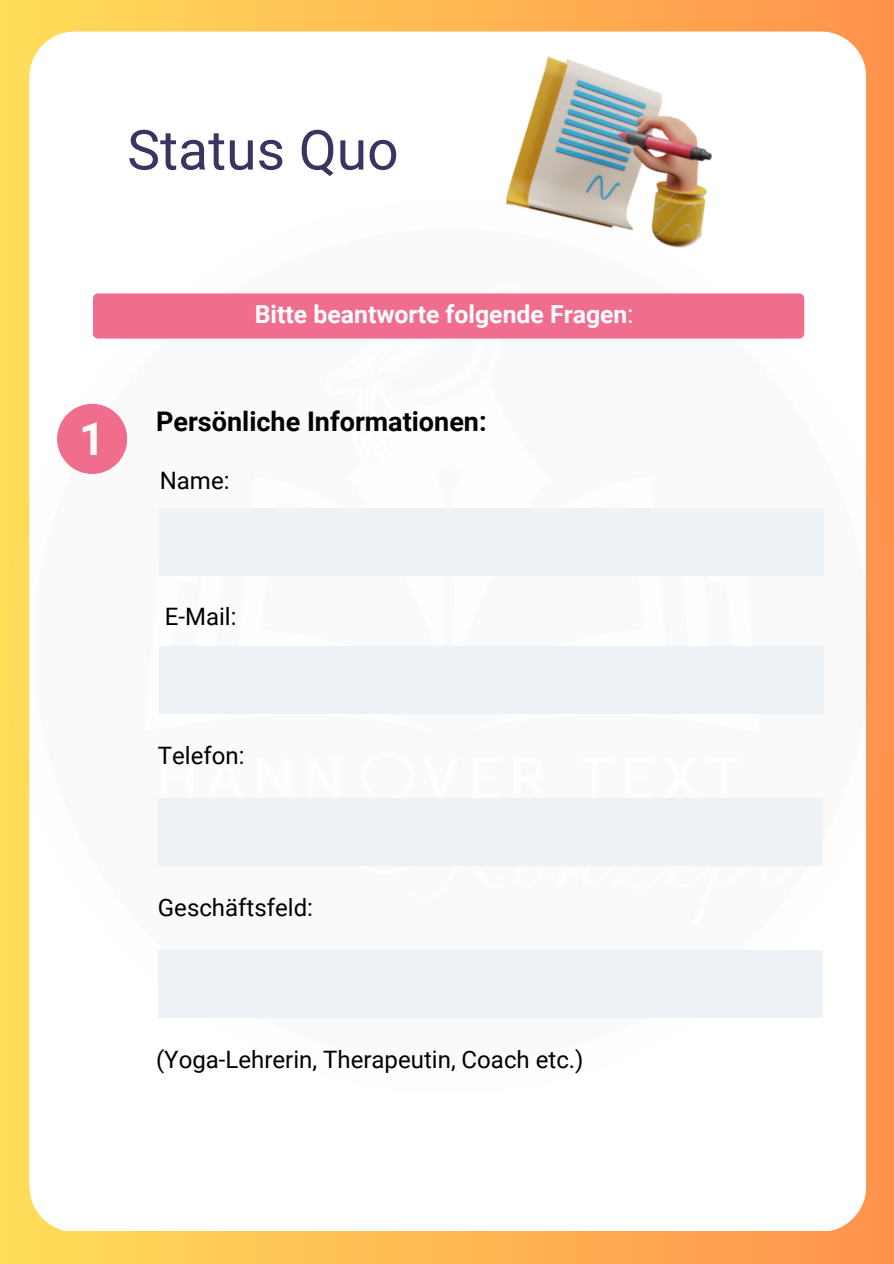
<style>
.page{position:relative;width:894px;height:1264px;background:#fff}
.page>*{position:absolute;margin:0;border:0;box-sizing:border-box;transform-origin:0 0}
.t1{font:55.2px "Roboto";color:#3d3361}
.t2{font:700 27px "Roboto";color:#000}
.t3{font:700 24.75px "Roboto";color:#fff}
.t4{font:24px "Roboto";color:#000}
.s1{font-weight:400}
</style>
<div class="page">
<div style="left:0;top:0;width:893px;height:1263px;background:linear-gradient(to right,#ffdf5e,#ff9553)"></div>
<div style="left:29px;top:32px;width:836px;height:1198px;background:#fff;border-radius:45px"></div>
<img style="left:7px;top:200px;width:886px;height:891px">
<div style="left:93px;top:293px;width:711px;height:45px;background:#f16d8d;border-radius:5px"></div>
<svg style="left:57px;top:404px;width:70px;height:69px"></svg>
<div style="left:159px;top:508px;width:664px;height:68px;background:#edf2f7"></div>
<div style="left:159px;top:646px;width:664px;height:68px;background:#edf2f7"></div>
<div style="left:158px;top:798px;width:664px;height:68px;background:#edf2f7"></div>
<div style="left:158px;top:950px;width:664px;height:68px;background:#edf2f7"></div>
<img style="left:500px;top:56px;width:240px;height:209px">
<p class="t1" style="left:127px;top:118px;width:273px">Status Quo</p>
<p class="t3" style="left:255px;top:300px;width:380px">Bitte beantworte folgende Fragen<span class="s1">:</span></p>
<h3 class="t2" style="left:156px;top:406px;width:332px">Persönliche Informationen:</h3>
<p class="t4" style="left:160px;top:466px;width:71px">Name:</p>
<h2 class="t4" style="left:165px;top:603px;width:73px">E-Mail:</h2>
<p class="t4" style="left:158px;top:741px;width:88px">Telefon:</p>
<p class="t4" style="left:158px;top:893px;width:156px">Geschäftsfeld:</p>
<p class="t4" style="left:156px;top:1045px;width:429px">(Yoga-Lehrerin, Therapeutin, Coach etc.)</p>
</div>
